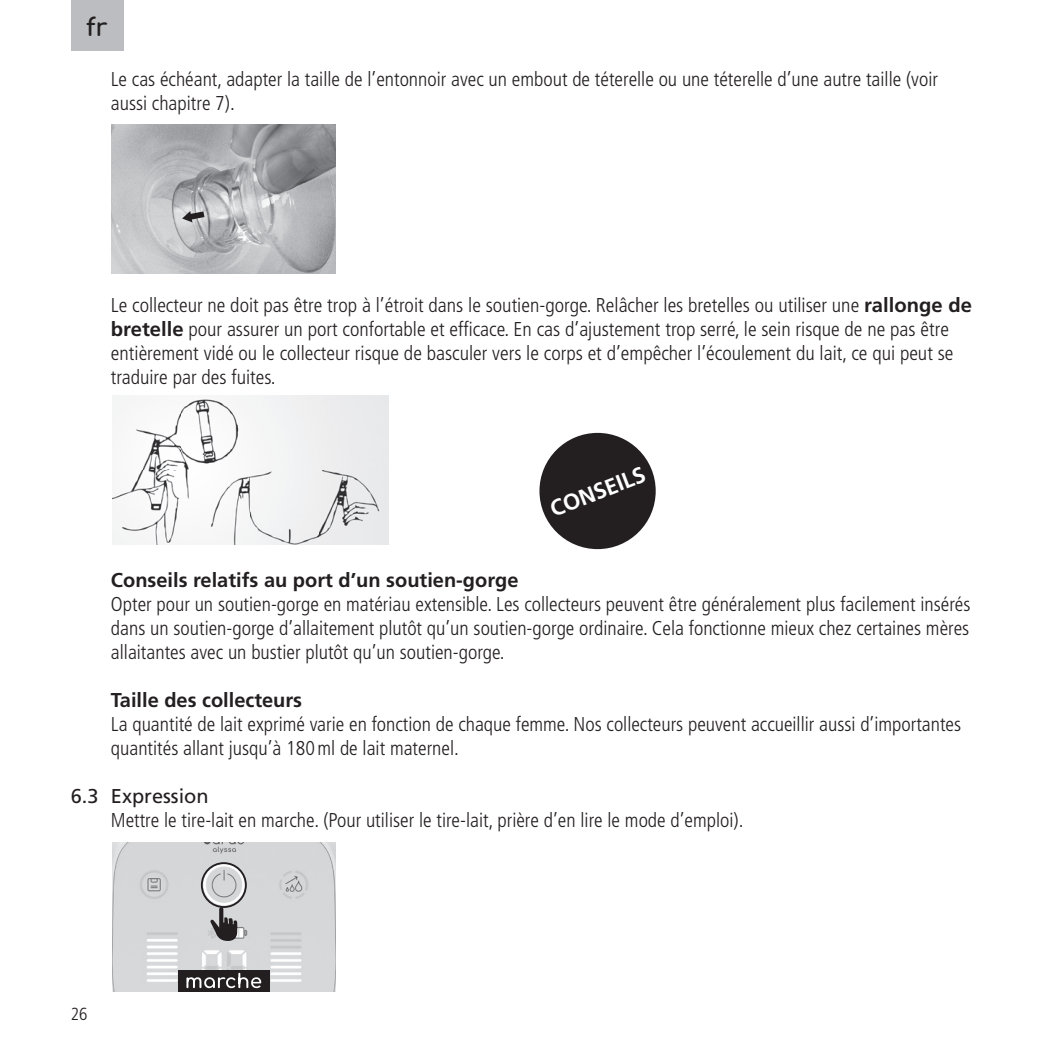
<style>
.page{position:relative;width:1049px;height:1049px;background:#fff}
.page>*{position:absolute;margin:0;border:0;box-sizing:border-box;transform-origin:0 0}
.t1{font:700 25px "Comfortaa";color:#231f20}
.t2{font:700 22.5px "Frutiger LT Std";color:#fff}
.t3{font:300 condensed 20px/24px "Frutiger LT Std";color:#231f20}
.t4{font:700 20px "Frutiger LT Std";color:#231f20}
.t5{font:20px "Frutiger LT Std";color:#231f20}
.t6{font:300 condensed 17.5px "Frutiger LT Std";color:#231f20}
.s1{font-weight:700;font-stretch:normal}
</style>
<div class="page">
<div style="left:71px;top:0;width:52px;height:50px;background:#bcbdc0"></div>
<img style="left:112px;top:124px;width:223px;height:149px">
<svg style="left:182px;top:211px;width:22px;height:11px"></svg>
<img style="left:112px;top:396px;width:276px;height:148px">
<div style="left:539px;top:433px;width:117px;height:116px;background:#231f20;border-radius:50%"></div>
<img style="left:112px;top:842px;width:223px;height:149px">
<div style="left:201px;top:862px;width:46px;height:46px;border:2px solid #231f20;border-radius:50%"></div>
<svg style="left:210px;top:907px;width:27px;height:34px"></svg>
<div style="left:178px;top:969px;width:92px;height:22px;background:#231f20"></div>
<svg style="left:186px;top:973px;width:75px;height:15px"></svg>
<p class="t1" style="left:86px;top:4px;width:23px">fr</p>
<p class="t3" style="left:111px;top:67px;width:828px">Le cas échéant, adapter la taille de l’entonnoir avec un embout de téterelle ou une téterelle d’une autre taille (voir aussi chapitre 7).</p>
<p class="t3" style="left:111px;top:293px;width:862px">Le collecteur ne doit pas être trop à l’étroit dans le soutien-gorge. Relâcher les bretelles ou utiliser une <span class="s1">rallonge de bretelle</span> pour assurer un port confortable et efficace. En cas d’ajustement trop serré, le sein risque de ne pas être entièrement vidé ou le collecteur risque de basculer vers le corps et d’empêcher l’écoulement du lait, ce qui peut se traduire par des fuites.</p>
<p class="t2" style="left:546px;top:497px;width:101px;rotate:-21deg">CONSEILS</p>
<p class="t4" style="left:111px;top:568px;width:409px">Conseils relatifs au port d’un soutien-gorge</p>
<p class="t3" style="left:111px;top:592px;width:861px;text-align:justify">Opter pour un soutien-gorge en matériau extensible. Les collecteurs peuvent être généralement plus facilement insérés dans un soutien-gorge d’allaitement plutôt qu’un soutien-gorge ordinaire. Cela fonctionne mieux chez certaines mères allaitantes avec un bustier plutôt qu’un soutien-gorge.</p>
<p class="t4" style="left:111px;top:688px;width:193px">Taille des collecteurs</p>
<p class="t3" style="left:111px;top:712px;width:852px">La quantité de lait exprimé varie en fonction de chaque femme. Nos collecteurs peuvent accueillir aussi d’importantes quantités allant jusqu’à 180 ml de lait maternel.</p>
<p class="t5" style="left:71px;top:784px;width:139px">6.3 Expression</p>
<p class="t3" style="left:111px;top:808px;width:634px">Mettre le tire-lait en marche. (Pour utiliser le tire-lait, prière d’en lire le mode d’emploi).</p>
<p class="t6" style="left:71px;top:1004px;width:18px">26</p>
</div>
